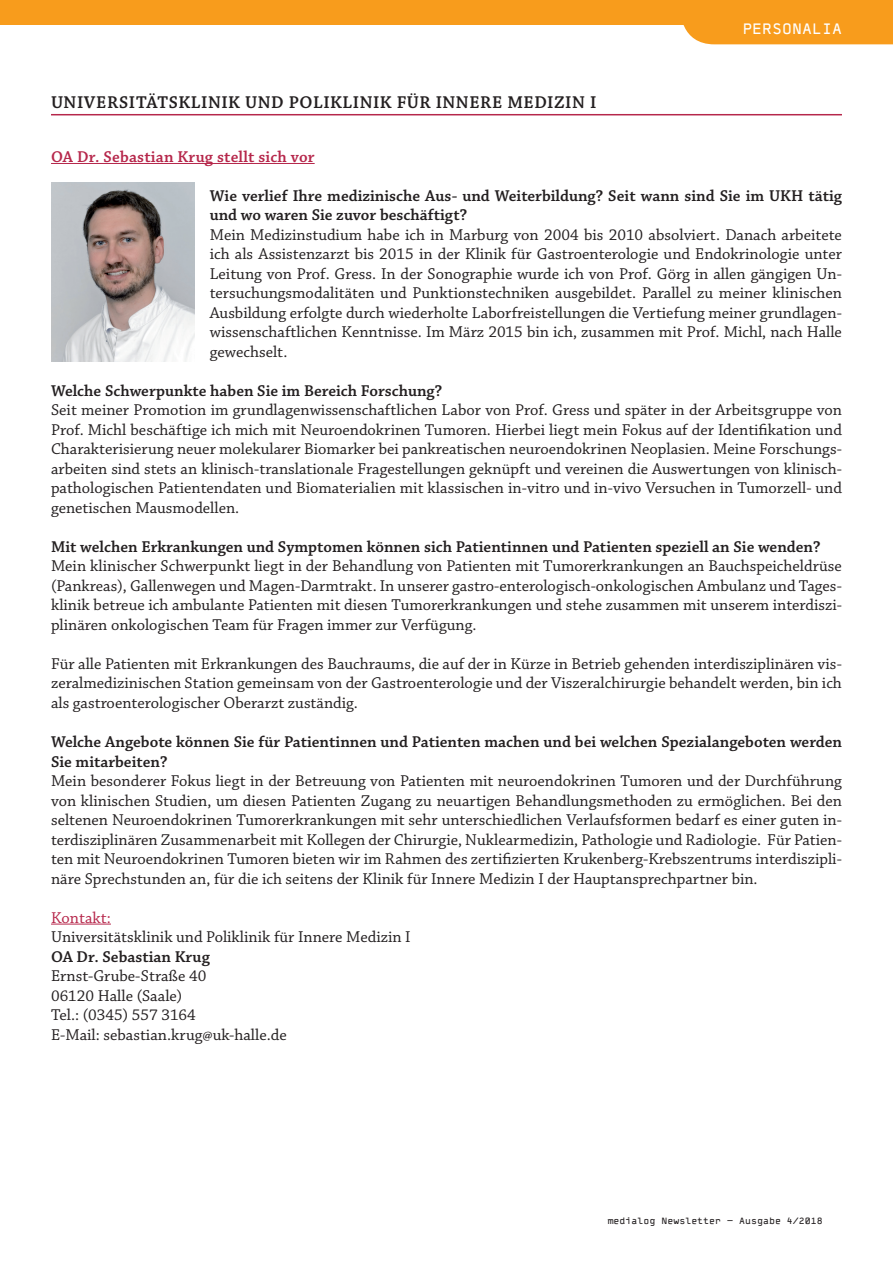
<style>
.page{position:relative;width:893px;height:1263px;background:#fff}
.page>*{position:absolute;margin:0;border:0;box-sizing:border-box;transform-origin:0 0}
.t1{font:600 18px "Chaparral Pro";letter-spacing:.03em;color:#231f20}
.t2{font:16.5px/19.5px "Chaparral Pro";color:#231f20;text-align:justify}
.t3{font:600 16.5px/19.5px "Chaparral Pro";color:#231f20}
.t4{font:600 16.5px "Chaparral Pro";letter-spacing:.01em;color:#b6274b}
.t5{font:16.5px "Chaparral Pro";color:#b6274b}
.t6{font:15px "Typestar OCR";color:#fff}
.t7{font:9px "Typestar OCR";color:#231f20}
</style>
<div class="page">
<div style="left:0;top:0;width:893px;height:25px;background:#f89c1c"></div>
<div style="left:683px;top:25px;width:210px;height:19px;background:#f89c1c"></div>
<hr style="left:51px;top:114px;width:791px;height:1px;background:#b6274b">
<hr style="left:51px;top:163px;width:264px;height:1px;background:#b6274b">
<hr style="left:51px;top:924px;width:60px;height:1px;background:#b6274b">
<img style="left:51px;top:183px;width:144px;height:178px">
<p class="t1" style="left:51px;top:92px;width:547px">UNIVERSITÄTSKLINIK UND POLIKLINIK FÜR INNERE MEDIZIN I</p>
<p class="t6" style="left:742px;top:19px;width:101px">PERSONALIA</p>
<p class="t4" style="left:51px;top:147px;width:265px">OA Dr. Sebastian Krug stellt sich vor</p>
<p class="t3" style="left:210px;top:186px;width:634px">Wie verlief Ihre medizinische Aus- und Weiterbildung? Seit wann sind Sie im UKH tätig und wo waren Sie zuvor beschäftigt?</p>
<p class="t2" style="left:210px;top:226px;width:634px">Mein Medizinstudium habe ich in Marburg von 2004 bis 2010 absolviert. Danach arbeitete ich als Assistenzarzt bis 2015 in der Klinik für Gastroenterologie und Endokrinologie unter Leitung von Prof. Gress. In der Sonographie wurde ich von Prof. Görg in allen gängigen Un&shy;tersuchungsmodalitäten und Punktionstechniken ausgebildet. Parallel zu meiner klinischen Ausbildung erfolgte durch wiederholte Laborfreistellungen die Vertiefung meiner grundlagen&shy;wissenschaftlichen Kenntnisse. Im März 2015 bin ich, zusammen mit Prof. Michl, nach Halle gewechselt.</p>
<p class="t3" style="left:51px;top:381px;width:393px">Welche Schwerpunkte haben Sie im Bereich Forschung?</p>
<p class="t2" style="left:51px;top:401px;width:792px">Seit meiner Promotion im grundlagenwissenschaftlichen Labor von Prof. Gress und später in der Arbeitsgruppe von Prof. Michl beschäftige ich mich mit Neuroendokrinen Tumoren. Hierbei liegt mein Fokus auf der Identifikation und Charakterisierung neuer molekularer Biomarker bei pankreatischen neuroendokrinen Neoplasien. Meine Forschungs&shy;arbeiten sind stets an klinisch-translationale Fragestellungen geknüpft und vereinen die Auswertungen von klinisch&shy;pathologischen Patientendaten und Biomaterialien mit klassischen in-vitro und in-vivo Versuchen in Tumorzell- und genetischen Mausmodellen.</p>
<p class="t3" style="left:51px;top:537px;width:771px">Mit welchen Erkrankungen und Symptomen können sich Patientinnen und Patienten speziell an Sie wenden?</p>
<p class="t2" style="left:51px;top:557px;width:792px">Mein klinischer Schwerpunkt liegt in der Behandlung von Patienten mit Tumorerkrankungen an Bauchspeicheldrüse (Pankreas), Gallenwegen und Magen-Darmtrakt. In unserer gastro-enterologisch-onkologischen Ambulanz und Tages&shy;klinik betreue ich ambulante Patienten mit diesen Tumorerkrankungen und stehe zusammen mit unserem interdiszi&shy;plinären onkologischen Team für Fragen immer zur Verfügung.</p>
<p class="t2" style="left:51px;top:655px;width:792px">Für alle Patienten mit Erkrankungen des Bauchraums, die auf der in Kürze in Betrieb gehenden interdisziplinären vis&shy;zeralmedizinischen Station gemeinsam von der Gastroenterologie und der Viszeralchirurgie behandelt werden, bin ich als gastroenterologischer Oberarzt zuständig.</p>
<p class="t3" style="left:51px;top:732px;width:792px">Welche Angebote können Sie für Patientinnen und Patienten machen und bei welchen Spezialangeboten werden<br>Sie mitarbeiten?</p>
<p class="t2" style="left:51px;top:772px;width:792px">Mein besonderer Fokus liegt in der Betreuung von Patienten mit neuroendokrinen Tumoren und der Durchführung von klinischen Studien, um diesen Patienten Zugang zu neuartigen Behandlungsmethoden zu ermöglichen. Bei den seltenen Neuroendokrinen Tumorerkrankungen mit sehr unterschiedlichen Verlaufsformen bedarf es einer guten in&shy;terdisziplinären Zusammenarbeit mit Kollegen der Chirurgie, Nuklearmedizin, Pathologie und Radiologie. Für Patien&shy;ten mit Neuroendokrinen Tumoren bieten wir im Rahmen des zertifizierten Krukenberg-Krebszentrums interdiszipli&shy;näre Sprechstunden an, für die ich seitens der Klinik für Innere Medizin I der Hauptansprechpartner bin.</p>
<p class="t5" style="left:51px;top:908px;width:61px">Kontakt:</p>
<p class="t2" style="left:51px;top:928px;width:361px">Universitätsklinik und Poliklinik für Innere Medizin I</p>
<p class="t3" style="left:51px;top:947px;width:160px">OA Dr. Sebastian Krug</p>
<p class="t2" style="left:51px;top:967px;width:237px;text-align:left">Ernst-Grube-Straße 40<br>06120 Halle (Saale)<br>Tel.: (0345) 557 3164<br>E-Mail: sebastian.krug@uk-halle.de</p>
<p class="t7" style="left:608px;top:1215px;width:217px">medialog Newsletter - Ausgabe 4/2018</p>
</div>
